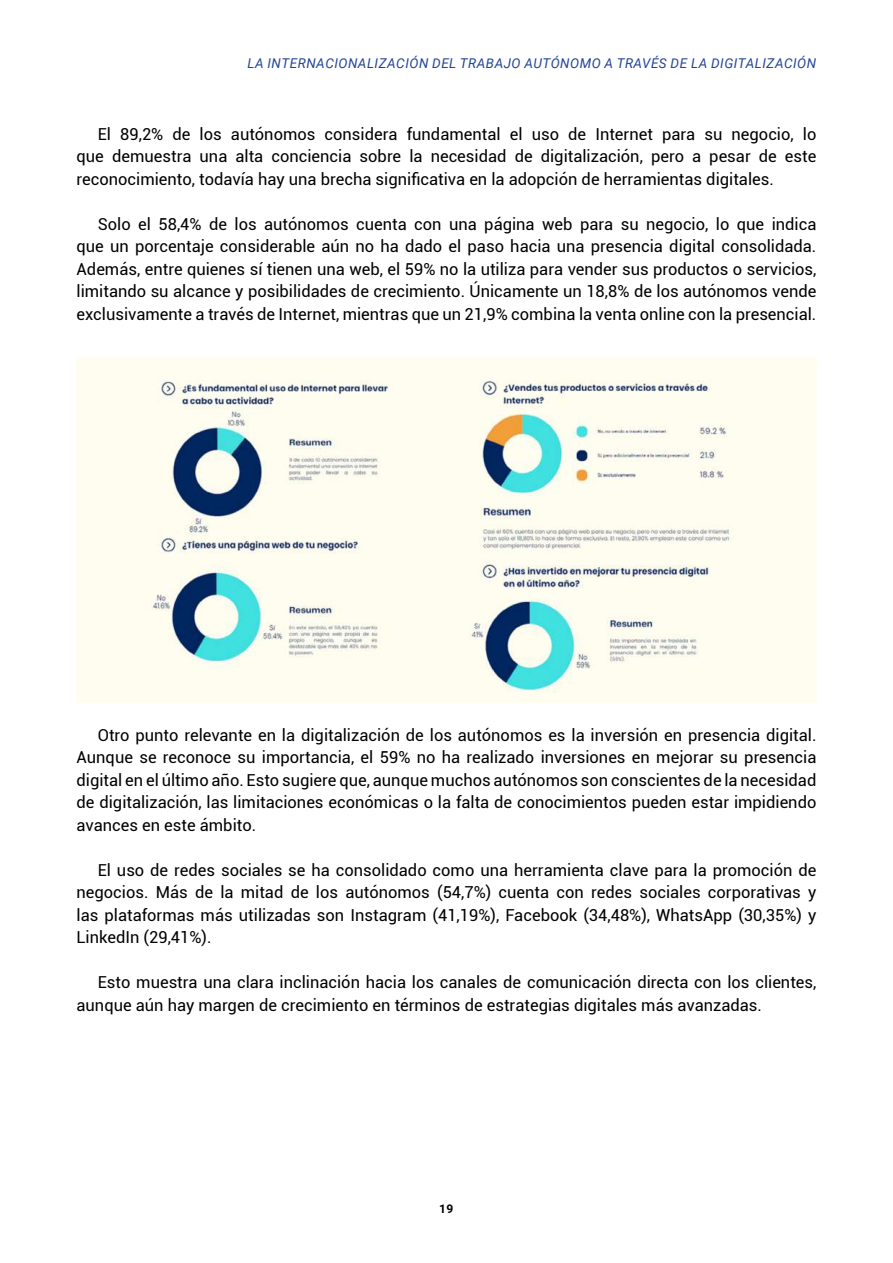
<style>
.page{position:relative;width:893px;height:1263px;background:#fff}
.page>*{position:absolute;margin:0;border:0;box-sizing:border-box;transform-origin:0 0}
.t1{font:16.5px/22.5px "Roboto";color:#000;text-align:justify}
.t2{font:italic 13.5px "Roboto";letter-spacing:.035em;color:#224594}
.t3{font:700 12px "Roboto";color:#020203}
</style>
<div class="page">
<img style="left:77px;top:357px;width:739px;height:345px">
<p class="t2" style="left:247px;top:54px;width:570px">LA INTERNACIONALIZACIÓN DEL TRABAJO AUTÓNOMO A TRAVÉS DE LA DIGITALIZACIÓN</p>
<p class="t1" style="left:77px;top:122px;width:741px;text-indent:21px">El 89,2% de los autónomos considera fundamental el uso de Internet para su negocio, lo que demuestra una alta conciencia sobre la necesidad de digitalización, pero a pesar de este reconocimiento, todavía hay una brecha significativa en la adopción de herramientas digitales.</p>
<p class="t1" style="left:77px;top:212px;width:741px;text-indent:21px">Solo el 58,4% de los autónomos cuenta con una página web para su negocio, lo que indica que un porcentaje considerable aún no ha dado el paso hacia una presencia digital consolidada.<br>Además, entre quienes sí tienen una web, el 59% no la utiliza para vender sus productos o servicios, limitando su alcance y posibilidades de crecimiento. Únicamente un 18,8% de los autónomos vende exclusivamente a través de Internet, mientras que un 21,9% combina la venta online con la presencial.</p>
<p class="t1" style="left:77px;top:723px;width:741px;text-indent:21px">Otro punto relevante en la digitalización de los autónomos es la inversión en presencia digital.<br>Aunque se reconoce su importancia, el 59% no ha realizado inversiones en mejorar su presencia digital en el último año. Esto sugiere que, aunque muchos autónomos son conscientes de la necesidad de digitalización, las limitaciones económicas o la falta de conocimientos pueden estar impidiendo avances en este ámbito.</p>
<p class="t1" style="left:77px;top:858px;width:741px;text-indent:21px">El uso de redes sociales se ha consolidado como una herramienta clave para la promoción de negocios. Más de la mitad de los autónomos (54,7%) cuenta con redes sociales corporativas y las plataformas más utilizadas son Instagram (41,19%), Facebook (34,48%), WhatsApp (30,35%) y LinkedIn (29,41%).</p>
<p class="t1" style="left:77px;top:970px;width:741px;text-indent:21px">Esto muestra una clara inclinación hacia los canales de comunicación directa con los clientes, aunque aún hay margen de crecimiento en términos de estrategias digitales más avanzadas.</p>
<p class="t3" style="left:439px;top:1200px;width:16px">19</p>
</div>
